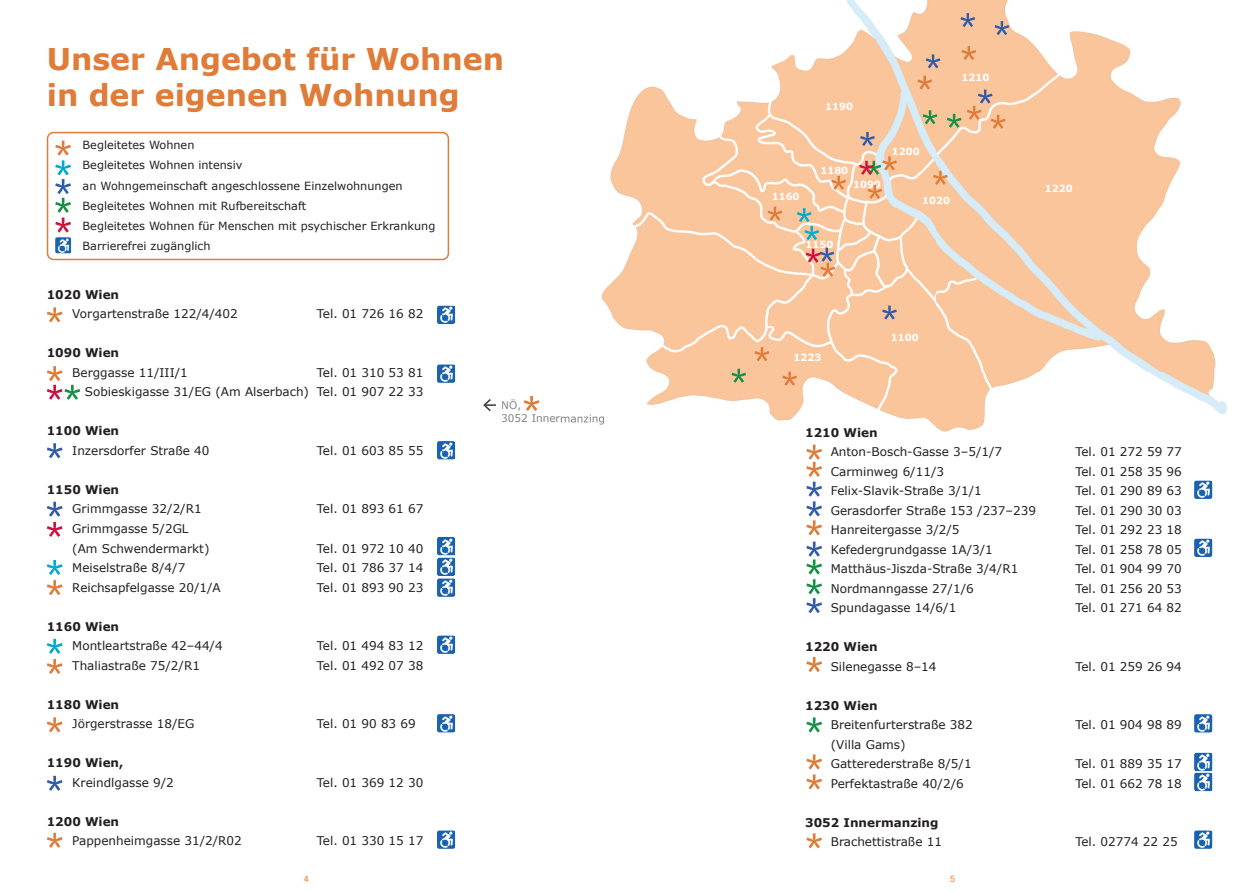
<style>
.page{position:relative;width:1259px;height:893px;background:#fff}
.page>*{position:absolute;margin:0;border:0;box-sizing:border-box;transform-origin:0 0}
.t1{font:700 30px/36px "Verdana";color:#df7c39}
.t2{font:12px/19.5px "Verdana";color:#231f20}
.t3{font:700 12px "Verdana";color:#231f20}
.t4{font:11.25px/20.2px "Verdana";color:#231f20}
.t5{font:10.5px/13.5px "Verdana";color:#808285}
.t6{font:700 9.75px "Verdana";color:#fff}
.t7{font:9px "Inclusive Sans";color:#f47b21}
</style>
<div class="page">
<svg style="left:47px;top:833px;width:16px;height:15px"></svg>
<svg style="left:47px;top:307px;width:16px;height:15px"></svg>
<svg style="left:524px;top:396px;width:15px;height:15px"></svg>
<svg style="left:47px;top:717px;width:16px;height:15px"></svg>
<svg style="left:47px;top:560px;width:16px;height:35px"></svg>
<svg style="left:47px;top:639px;width:16px;height:35px"></svg>
<svg style="left:47px;top:443px;width:16px;height:15px"></svg>
<svg style="left:47px;top:776px;width:16px;height:15px"></svg>
<svg style="left:47px;top:366px;width:33px;height:34px"></svg>
<svg style="left:47px;top:502px;width:16px;height:35px"></svg>
<div style="left:47px;top:132px;width:402px;height:128px;border:2px solid #df7c39;border-radius:6px"></div>
<svg style="left:55px;top:141px;width:16px;height:92px"></svg>
<svg style="left:437px;top:441px;width:18px;height:18px"></svg>
<img style="left:438px;top:442px;width:16px;height:16px">
<svg style="left:437px;top:537px;width:18px;height:18px"></svg>
<img style="left:438px;top:538px;width:16px;height:16px">
<div style="left:437px;top:558px;width:18px;height:18px;background:#1a62b0;border-radius:2px"></div>
<img style="left:440px;top:559px;width:13px;height:16px">
<svg style="left:437px;top:579px;width:18px;height:18px"></svg>
<img style="left:438px;top:580px;width:16px;height:16px">
<svg style="left:437px;top:636px;width:18px;height:18px"></svg>
<img style="left:438px;top:637px;width:16px;height:16px">
<svg style="left:437px;top:714px;width:18px;height:18px"></svg>
<img style="left:438px;top:715px;width:16px;height:16px">
<div style="left:437px;top:830px;width:18px;height:19px;background:#1a62b0;border-radius:2px"></div>
<img style="left:440px;top:832px;width:13px;height:16px">
<svg style="left:437px;top:365px;width:18px;height:18px"></svg>
<img style="left:438px;top:366px;width:16px;height:16px">
<div style="left:437px;top:306px;width:18px;height:18px;background:#1a62b0;border-radius:2px"></div>
<img style="left:440px;top:307px;width:13px;height:16px">
<svg style="left:55px;top:237px;width:16px;height:16px"></svg>
<img style="left:56px;top:238px;width:14px;height:14px">
<svg style="left:483px;top:399px;width:13px;height:12px"></svg>
<img style="left:590px;top:0;width:637px;height:445px">
<img style="left:562px;top:415px;width:42px;height:10px">
<svg style="left:767px;top:207px;width:15px;height:14px"></svg>
<svg style="left:754px;top:347px;width:15px;height:14px"></svg>
<svg style="left:782px;top:372px;width:15px;height:14px"></svg>
<svg style="left:831px;top:176px;width:15px;height:14px"></svg>
<svg style="left:933px;top:171px;width:14px;height:14px"></svg>
<svg style="left:917px;top:76px;width:15px;height:14px"></svg>
<svg style="left:961px;top:46px;width:15px;height:14px"></svg>
<svg style="left:731px;top:369px;width:15px;height:14px"></svg>
<svg style="left:922px;top:110px;width:15px;height:14px"></svg>
<svg style="left:946px;top:114px;width:15px;height:14px"></svg>
<svg style="left:882px;top:306px;width:15px;height:14px"></svg>
<svg style="left:860px;top:132px;width:15px;height:14px"></svg>
<svg style="left:925px;top:54px;width:15px;height:14px"></svg>
<svg style="left:967px;top:90px;width:38px;height:39px"></svg>
<svg style="left:994px;top:21px;width:15px;height:14px"></svg>
<svg style="left:960px;top:13px;width:15px;height:14px"></svg>
<svg style="left:806px;top:248px;width:29px;height:29px"></svg>
<svg style="left:859px;top:156px;width:38px;height:19px"></svg>
<svg style="left:867px;top:185px;width:15px;height:14px"></svg>
<svg style="left:797px;top:208px;width:22px;height:32px"></svg>
<svg style="left:806px;top:717px;width:16px;height:15px"></svg>
<svg style="left:806px;top:754px;width:16px;height:35px"></svg>
<svg style="left:806px;top:445px;width:16px;height:90px"></svg>
<svg style="left:806px;top:542px;width:16px;height:71px"></svg>
<svg style="left:806px;top:833px;width:16px;height:15px"></svg>
<svg style="left:806px;top:657px;width:16px;height:15px"></svg>
<svg style="left:1194px;top:481px;width:18px;height:18px"></svg>
<img style="left:1195px;top:482px;width:16px;height:16px">
<svg style="left:1194px;top:539px;width:18px;height:18px"></svg>
<img style="left:1195px;top:540px;width:16px;height:16px">
<svg style="left:1194px;top:714px;width:18px;height:18px"></svg>
<img style="left:1195px;top:715px;width:16px;height:16px">
<svg style="left:1194px;top:753px;width:18px;height:18px"></svg>
<img style="left:1195px;top:754px;width:16px;height:16px">
<svg style="left:1194px;top:773px;width:18px;height:18px"></svg>
<img style="left:1195px;top:774px;width:16px;height:16px">
<div style="left:1194px;top:830px;width:18px;height:19px;background:#1a62b0;border-radius:2px"></div>
<img style="left:1197px;top:832px;width:13px;height:16px">
<h1 class="t1" style="left:47px;top:41px;width:459px">Unser Angebot für Wohnen in der eigenen Wohnung</h1>
<p class="t4" style="left:83px;top:135px;width:354px">Begleitetes Wohnen<br>Begleitetes Wohnen intensiv<br>an Wohngemeinschaft angeschlossene Einzelwohnungen Begleitetes Wohnen mit Rufbereitschaft<br>Begleitetes Wohnen für Menschen mit psychischer Erkrankung Barrierefrei zugänglich</p>
<p class="t3" style="left:47px;top:287px;width:74px">1020 Wien</p>
<p class="t2" style="left:72px;top:305px;width:167px">Vorgartenstraße 122/4/402</p>
<p class="t2" style="left:317px;top:305px;width:108px">Tel. 01 726 16 82</p>
<p class="t3" style="left:47px;top:345px;width:74px">1090 Wien</p>
<p class="t2" style="left:72px;top:363px;width:117px">Berggasse 11/III/1</p>
<p class="t2" style="left:85px;top:363px;width:340px;text-align:right">Tel. 01 310 53 81<br>Sobieskigasse 31/EG (Am Alserbach) Tel. 01 907 22 33</p>
<p class="t3" style="left:47px;top:423px;width:74px">1100 Wien</p>
<p class="t2" style="left:72px;top:441px;width:139px">Inzersdorfer Straße 40</p>
<p class="t2" style="left:317px;top:441px;width:108px">Tel. 01 603 85 55</p>
<p class="t3" style="left:47px;top:482px;width:74px">1150 Wien</p>
<p class="t2" style="left:72px;top:500px;width:131px">Grimmgasse 32/2/R1</p>
<p class="t2" style="left:317px;top:500px;width:108px">Tel. 01 893 61 67</p>
<p class="t2" style="left:72px;top:519px;width:139px">Grimmgasse 5/2GL (Am Schwendermarkt)</p>
<p class="t2" style="left:317px;top:539px;width:108px">Tel. 01 972 10 40</p>
<p class="t2" style="left:72px;top:558px;width:114px">Meiselstraße 8/4/7</p>
<p class="t2" style="left:317px;top:558px;width:108px">Tel. 01 786 37 14</p>
<p class="t2" style="left:72px;top:578px;width:150px">Reichsapfelgasse 20/1/A</p>
<p class="t2" style="left:317px;top:578px;width:108px">Tel. 01 893 90 23</p>
<p class="t3" style="left:47px;top:618px;width:74px">1160 Wien</p>
<p class="t2" style="left:72px;top:636px;width:152px">Montleartstraße 42–44/4</p>
<p class="t2" style="left:317px;top:636px;width:108px">Tel. 01 494 83 12</p>
<p class="t2" style="left:72px;top:656px;width:129px">Thaliastraße 75/2/R1</p>
<p class="t2" style="left:317px;top:656px;width:108px">Tel. 01 492 07 38</p>
<p class="t3" style="left:47px;top:696px;width:74px">1180 Wien</p>
<p class="t2" style="left:72px;top:714px;width:124px">Jörgerstrasse 18/EG</p>
<p class="t2" style="left:317px;top:714px;width:100px">Tel. 01 90 83 69</p>
<p class="t3" style="left:47px;top:755px;width:78px">1190 Wien,</p>
<p class="t2" style="left:72px;top:773px;width:103px">Kreindlgasse 9/2</p>
<p class="t2" style="left:317px;top:773px;width:108px">Tel. 01 369 12 30</p>
<p class="t3" style="left:47px;top:813px;width:74px">1200 Wien</p>
<p class="t2" style="left:72px;top:831px;width:171px">Pappenheimgasse 31/2/R02</p>
<p class="t2" style="left:317px;top:831px;width:108px">Tel. 01 330 15 17</p>
<p class="t5" style="left:501px;top:398px;width:105px">NÖ,<br>3052 Innermanzing</p>
<p class="t6" style="left:825px;top:100px;width:29px">1190</p>
<p class="t6" style="left:961px;top:72px;width:29px">1210</p>
<p class="t6" style="left:771px;top:190px;width:29px">1160</p>
<p class="t6" style="left:820px;top:164px;width:29px">1180</p>
<p class="t6" style="left:853px;top:178px;width:29px">1090</p>
<p class="t6" style="left:892px;top:145px;width:29px">1200</p>
<p class="t6" style="left:922px;top:194px;width:29px">1020</p>
<p class="t6" style="left:805px;top:238px;width:29px">1150</p>
<p class="t6" style="left:793px;top:351px;width:29px">1223</p>
<p class="t6" style="left:891px;top:331px;width:29px">1100</p>
<p class="t6" style="left:1045px;top:182px;width:29px">1220</p>
<p class="t3" style="left:805px;top:425px;width:74px">1210 Wien</p>
<p class="t2" style="left:830px;top:442px;width:173px">Anton-Bosch-Gasse 3–5/1/7</p>
<p class="t2" style="left:1075px;top:442px;width:108px">Tel. 01 272 59 77</p>
<p class="t2" style="left:830px;top:462px;width:115px">Carminweg 6/11/3</p>
<p class="t2" style="left:1075px;top:462px;width:108px">Tel. 01 258 35 96</p>
<p class="t2" style="left:830px;top:481px;width:152px">Felix-Slavik-Straße 3/1/1</p>
<p class="t2" style="left:1075px;top:481px;width:108px">Tel. 01 290 89 63</p>
<p class="t2" style="left:830px;top:501px;width:207px">Gerasdorfer Straße 153 /237–239</p>
<p class="t2" style="left:1075px;top:501px;width:108px">Tel. 01 290 30 03</p>
<p class="t2" style="left:830px;top:520px;width:130px">Hanreitergasse 3/2/5</p>
<p class="t2" style="left:1075px;top:520px;width:108px">Tel. 01 292 23 18</p>
<p class="t2" style="left:830px;top:540px;width:164px">Kefedergrundgasse 1A/3/1</p>
<p class="t2" style="left:1075px;top:540px;width:108px">Tel. 01 258 78 05</p>
<p class="t2" style="left:830px;top:559px;width:189px">Matthäus-Jiszda-Straße 3/4/R1</p>
<p class="t2" style="left:1075px;top:559px;width:108px">Tel. 01 904 99 70</p>
<p class="t2" style="left:830px;top:579px;width:144px">Nordmanngasse 27/1/6</p>
<p class="t2" style="left:1075px;top:579px;width:108px">Tel. 01 256 20 53</p>
<p class="t2" style="left:830px;top:598px;width:127px">Spundagasse 14/6/1</p>
<p class="t2" style="left:1075px;top:598px;width:108px">Tel. 01 271 64 82</p>
<p class="t3" style="left:805px;top:639px;width:74px">1220 Wien</p>
<p class="t2" style="left:830px;top:657px;width:107px">Silenegasse 8–14</p>
<p class="t2" style="left:1075px;top:657px;width:108px">Tel. 01 259 26 94</p>
<p class="t3" style="left:805px;top:698px;width:74px">1230 Wien</p>
<p class="t2" style="left:830px;top:715px;width:144px">Breitenfurterstraße 382</p>
<p class="t2" style="left:1075px;top:715px;width:108px">Tel. 01 904 98 89</p>
<p class="t2" style="left:830px;top:735px;width:142px">(Villa Gams)<br>Gatterederstraße 8/5/1</p>
<p class="t2" style="left:1075px;top:754px;width:108px">Tel. 01 889 35 17</p>
<p class="t2" style="left:830px;top:774px;width:134px">Perfektastraße 40/2/6</p>
<p class="t2" style="left:1075px;top:774px;width:108px">Tel. 01 662 78 18</p>
<p class="t3" style="left:805px;top:815px;width:135px">3052 Innermanzing</p>
<p class="t2" style="left:830px;top:832px;width:113px">Brachettistraße 11</p>
<p class="t2" style="left:1075px;top:832px;width:104px">Tel. 02774 22 25</p>
<p class="t7" style="left:303px;top:872px;width:7px">4</p>
<p class="t7" style="left:950px;top:872px;width:7px">5</p>
</div>
